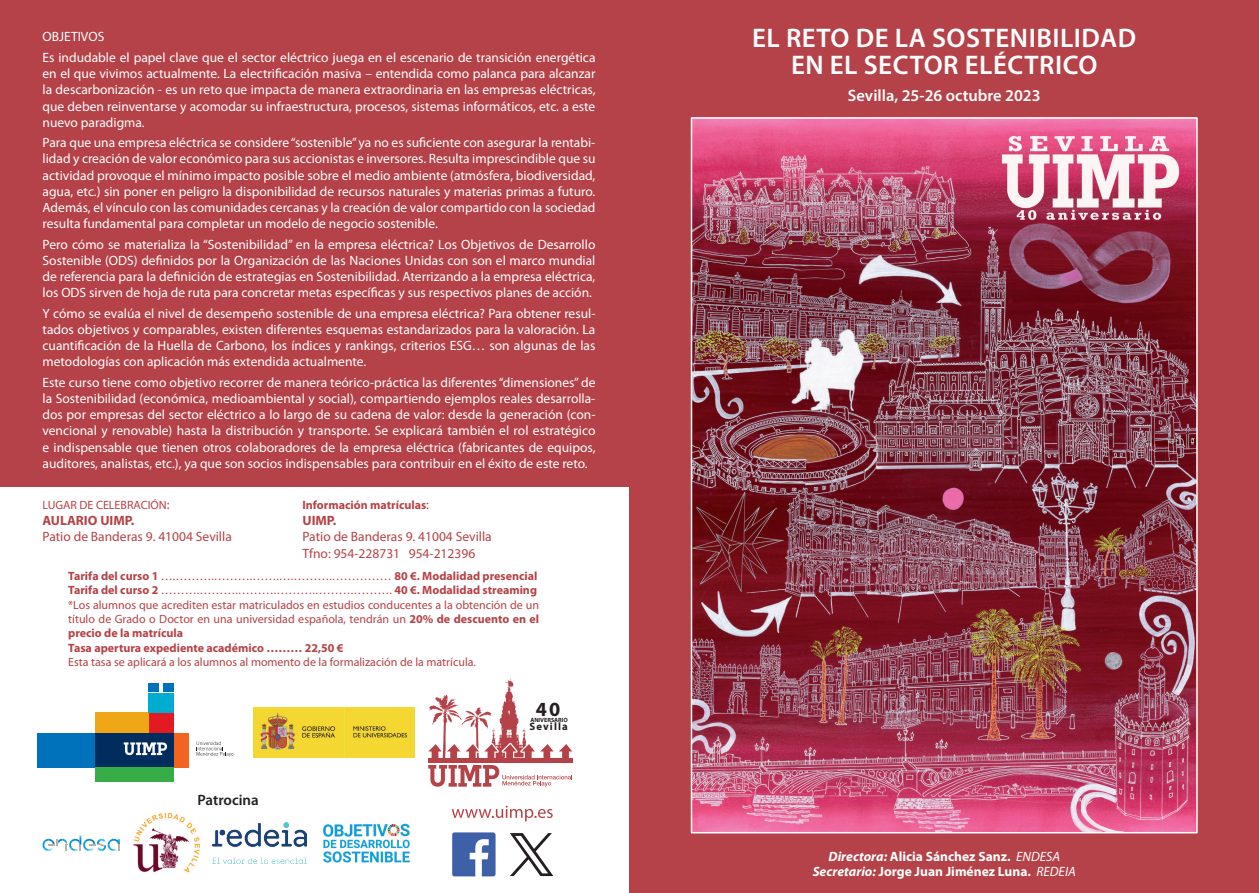
<style>
.page{position:relative;width:1259px;height:893px;background:#fff}
.page>*{position:absolute;margin:0;border:0;box-sizing:border-box;transform-origin:0 0}
.t1{font:600 27px/27px "Myriad Pro";letter-spacing:.02em;color:#fff;text-align:center}
.t2{font:700 20.1px "Myriad Pro";color:#231f20}
.t3{font:600 16.5px "Myriad Pro";color:#fff}
.t4{font:600 15px "Myriad Pro";color:#231f20}
.t5{font:13.5px/16.2px "Myriad Pro";color:#fff;text-align:justify}
.t6{font:13.5px/16.2px "Myriad Pro";color:#b54248}
.t7{font:700 13.5px/15px "Myriad Pro";color:#fff;text-align:center}
.t8{font:700 13.5px "Myriad Pro";color:#b54248}
.t9{font:12px/14.4px "Myriad Pro";color:#b54248}
.t10{font:700 12px "Myriad Pro";color:#b54248}
.t11{font:700 10.8px "Myriad Pro";letter-spacing:.1em;color:#231f20}
.t12{font:700 6.15px "Myriad Pro";color:#231f20}
.s1{font-size:13.5px}
.s2{font-weight:400;font-size:13.5px}
.s3{font-weight:700}
.s4{font-style:italic}
.s5{font-weight:400;font-style:italic}
</style>
<div class="page">
<div style="left:629px;top:0;width:630px;height:893px;background:#b54248"></div>
<img style="left:694px;top:120px;width:500px;height:710px">
<div style="left:691px;top:117px;width:506px;height:716px;border:2px solid #fff"></div>
<div style="left:0;top:0;width:629px;height:486px;background:#b54248"></div>
<svg style="left:452px;top:806px;width:101px;height:15px"></svg>
<img style="left:253px;top:707px;width:162px;height:51px">
<div style="left:95px;top:733px;width:79px;height:34px;background:#002d5e"></div>
<div style="left:37px;top:733px;width:58px;height:34px;background:#0072bc"></div>
<div style="left:174px;top:733px;width:15px;height:34px;background:#f36421"></div>
<div style="left:95px;top:767px;width:79px;height:15px;background:#36ad47"></div>
<div style="left:148px;top:713px;width:26px;height:20px;background:#e21a21"></div>
<div style="left:95px;top:713px;width:53px;height:20px;background:#efa715"></div>
<div style="left:148px;top:693px;width:26px;height:20px;background:#00add0"></div>
<div style="left:148px;top:683px;width:11px;height:9px;background:#0072bc"></div>
<div style="left:163px;top:683px;width:11px;height:9px;background:#0072bc"></div>
<svg style="left:124px;top:742px;width:43px;height:13px"></svg>
<svg style="left:196px;top:741px;width:37px;height:16px"></svg>
<svg style="left:428px;top:679px;width:145px;height:108px"></svg>
<div style="left:428px;top:758px;width:144px;height:5px;background:#b54248"></div>
<img style="left:452px;top:833px;width:44px;height:43px">
<svg style="left:510px;top:833px;width:43px;height:43px"></svg>
<img style="left:213px;top:823px;width:93px;height:40px">
<svg style="left:43px;top:835px;width:77px;height:16px"></svg>
<img style="left:133px;top:813px;width:67px;height:60px">
<img style="left:323px;top:823px;width:87px;height:40px">
<p class="t5" style="left:43px;top:27px;width:554px;line-height:20.4px">OBJETIVOS<br>Es indudable el papel clave que el sector eléctrico juega en el escenario de transición energética</p>
<p class="t5" style="left:43px;top:65px;width:554px">en el que vivimos actualmente. La electrificación masiva – entendida como palanca para alcanzar la descarbonización - es un reto que impacta de manera extraordinaria en las empresas eléctricas, que deben reinventarse y acomodar su infraestructura, procesos, sistemas informáticos, etc. a este nuevo paradigma.</p>
<p class="t5" style="left:43px;top:134px;width:554px">Para que una empresa eléctrica se considere “sostenible” ya no es suficiente con asegurar la rentabi&shy;lidad y creación de valor económico para sus accionistas e inversores. Resulta imprescindible que su actividad provoque el mínimo impacto posible sobre el medio ambiente (atmósfera, biodiversidad, agua, etc.) sin poner en peligro la disponibilidad de recursos naturales y materias primas a futuro.<br>Además, el vínculo con las comunidades cercanas y la creación de valor compartido con la sociedad resulta fundamental para completar un modelo de negocio sostenible.</p>
<p class="t5" style="left:43px;top:236px;width:554px">Pero cómo se materializa la “Sostenibilidad” en la empresa eléctrica? Los Objetivos de Desarrollo Sostenible (ODS) definidos por la Organización de las Naciones Unidas con son el marco mundial de referencia para la definición de estrategias en Sostenibilidad. Aterrizando a la empresa eléctrica, los ODS sirven de hoja de ruta para concretar metas específicas y sus respectivos planes de acción.</p>
<p class="t5" style="left:43px;top:305px;width:554px">Y cómo se evalúa el nivel de desempeño sostenible de una empresa eléctrica? Para obtener resul&shy;tados objetivos y comparables, existen diferentes esquemas estandarizados para la valoración. La cuantificación de la Huella de Carbono, los índices y rankings, criterios ESG… son algunas de las metodologías con aplicación más extendida actualmente.</p>
<p class="t5" style="left:43px;top:374px;width:554px">Este curso tiene como objetivo recorrer de manera teórico-práctica las diferentes “dimensiones” de la Sostenibilidad (económica, medioambiental y social), compartiendo ejemplos reales desarrolla&shy;dos por empresas del sector eléctrico a lo largo de su cadena de valor: desde la generación (con&shy;vencional y renovable) hasta la distribución y transporte. Se explicará también el rol estratégico e indispensable que tienen otros colaboradores de la empresa eléctrica (fabricantes de equipos, auditores, analistas, etc.), ya que son socios indispensables para contribuir en el éxito de este reto.</p>
<p class="t9" style="left:43px;top:498px;width:128px">LUGAR DE CELEBRACIÓN<span class="s1">:</span></p>
<p class="t8" style="left:43px;top:512px;width:93px">AULARIO UIMP.</p>
<p class="t6" style="left:43px;top:529px;width:191px">Patio de Banderas 9. 41004 Sevilla</p>
<p class="t10" style="left:302px;top:497px;width:128px">Información matrículas<span class="s2">:</span></p>
<p class="t8" style="left:302px;top:512px;width:35px">UIMP.</p>
<p class="t6" style="left:302px;top:529px;width:191px">Patio de Banderas 9. 41004 Sevilla<br>Tfno: 954-228731 954-212396</p>
<p class="t9" style="left:68px;top:568px;width:472px"><span class="s3">Tarifa del curso 1</span> ….……….……….…….….……….…………… <span class="s3">80 €. Modalidad presencial Tarifa del curso 2</span> ……….……….……….……….……….………. <span class="s3">40 €. Modalidad streaming </span>*Los alumnos que acrediten estar matriculados en estudios conducentes a la obtención de un título de Grado o Doctor en una universidad española, tendrán un <span class="s3">20% de descuento en el precio de la matrícula<br>Tasa apertura expediente académico ……… 22,50 €</span></p>
<p class="t9" style="left:68px;top:655px;width:409px">Esta tasa se aplicará a los alumnos al momento de la formalización de la matrícula.</p>
<p class="t4" style="left:197px;top:790px;width:63px">Patrocina</p>
<h2 class="t2" style="left:536px;top:696px;width:26px">40</h2>
<p class="t12" style="left:530px;top:715px;width:39px">ANIVERSARIO</p>
<p class="t11" style="left:529px;top:720px;width:40px">Sevilla</p>
<h1 class="t1" style="left:752px;top:24px;width:386px">EL RETO DE LA SOSTENIBILIDAD<br>EN EL SECTOR ELÉCTRICO</h1>
<p class="t3" style="left:848px;top:85px;width:194px">Sevilla, 25-26 octubre 2023</p>
<p class="t7" style="left:812px;top:848px;width:265px"><span class="s4">Directora:</span> Alicia Sánchez Sanz. <span class="s5">ENDESA<br></span><span class="s4">Secretario:</span> Jorge Juan Jiménez Luna. <span class="s5">REDEIA</span></p>
</div>
